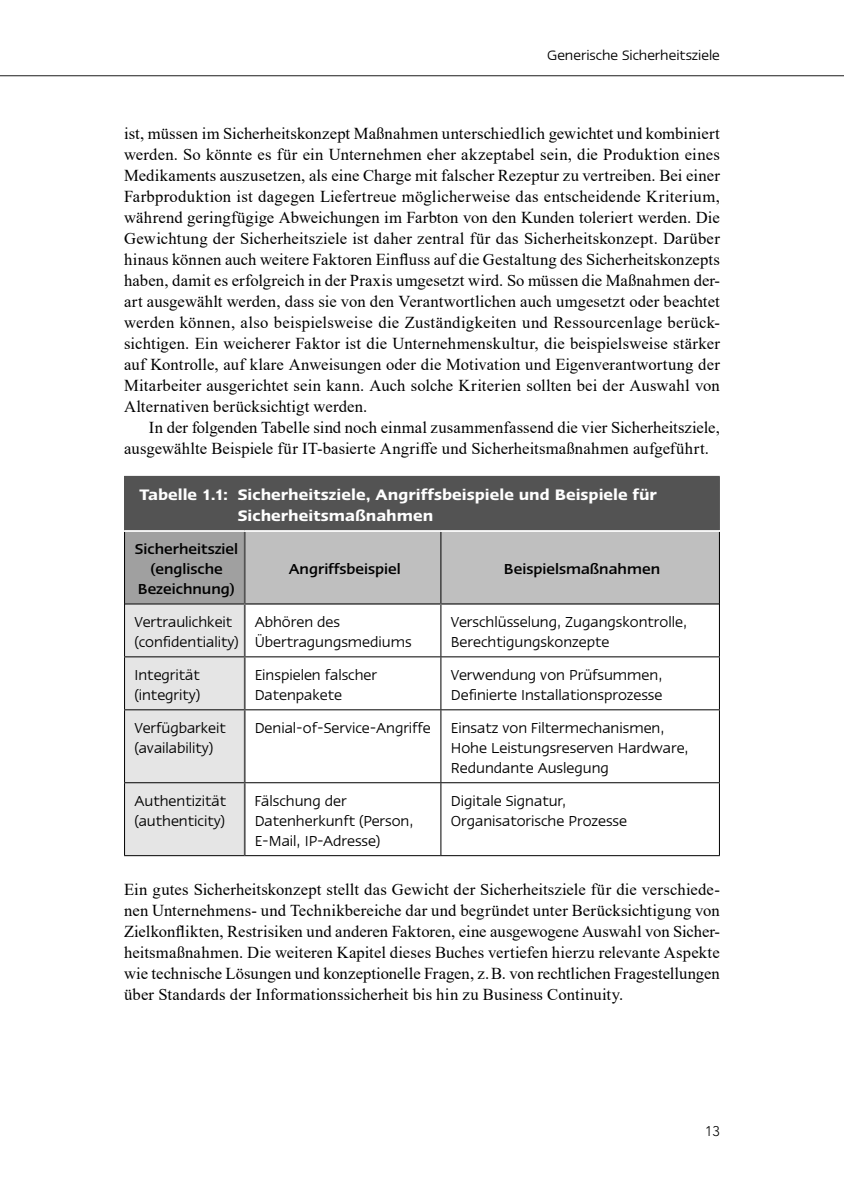
<style>
.page{position:relative;width:844px;height:1191px;background:#fff}
.page>*{position:absolute;margin:0;border:0;box-sizing:border-box;transform-origin:0 0}
.t1{font:600 17.5px/21px "Linotype Ergo";letter-spacing:.005em;color:#fff}
.LT_INDESIGN_Folge{font:16.62px/21px "Times New Roman";letter-spacing:.005em;color:#000;text-align:justify}
.Tabelle_LT{font:16.62px/19.9px "Linotype Ergo";color:#000}
.LT_INDESIGN{font:16.62px/21px "Times New Roman";letter-spacing:.005em;color:#000;text-align:justify}
.Tabelle_ZT{font:500 16.62px/19.9px "Linotype Ergo";color:#000;text-align:center}
.t2{font:15.75px "Linotype Ergo";color:#000}
.t3{font:300 14px "Avenir LT Pro";color:#000}
</style>
<div class="page">
<hr style="left:0;top:75px;width:843px;height:1px;background:#535353">
<div style="left:124px;top:476px;width:595px;height:55px;background:#535353"></div>
<div style="left:124px;top:531px;width:121px;height:73px;background:#a0a0a0"></div>
<div style="left:245px;top:531px;width:196px;height:73px;background:#bfbfbf"></div>
<div style="left:441px;top:531px;width:278px;height:73px;background:#bfbfbf"></div>
<svg style="left:125px;top:605px;width:119px;height:250px;background:#e3e3e3"></svg>
<hr style="left:440px;top:605px;width:1px;height:51px;background:#000">
<hr style="left:718px;top:604px;width:1px;height:52px;background:#000">
<hr style="left:245px;top:656px;width:196px;height:1px;background:#000">
<hr style="left:441px;top:656px;width:278px;height:1px;background:#000">
<hr style="left:440px;top:657px;width:1px;height:52px;background:#000">
<hr style="left:718px;top:657px;width:1px;height:52px;background:#000">
<hr style="left:245px;top:709px;width:196px;height:1px;background:#000">
<hr style="left:441px;top:709px;width:278px;height:1px;background:#000">
<hr style="left:440px;top:710px;width:1px;height:72px;background:#000">
<hr style="left:718px;top:710px;width:1px;height:72px;background:#000">
<hr style="left:245px;top:782px;width:196px;height:1px;background:#000">
<hr style="left:441px;top:782px;width:278px;height:1px;background:#000">
<hr style="left:440px;top:783px;width:1px;height:72px;background:#000">
<hr style="left:718px;top:783px;width:1px;height:72px;background:#000">
<hr style="left:245px;top:855px;width:196px;height:1px;background:#000">
<hr style="left:441px;top:855px;width:278px;height:1px;background:#000">
<hr style="left:124px;top:532px;width:1px;height:72px;background:#000">
<hr style="left:125px;top:603px;width:120px;height:2px;background:#535353">
<hr style="left:244px;top:532px;width:1px;height:71px;background:#535353">
<hr style="left:245px;top:603px;width:196px;height:2px;background:#535353">
<hr style="left:441px;top:603px;width:277px;height:2px;background:#535353">
<hr style="left:440px;top:532px;width:1px;height:71px;background:#000">
<hr style="left:718px;top:532px;width:1px;height:72px;background:#000">
<hr style="left:124px;top:604px;width:1px;height:52px;background:#000">
<hr style="left:124px;top:656px;width:121px;height:1px;background:#000">
<hr style="left:124px;top:657px;width:1px;height:52px;background:#000">
<hr style="left:124px;top:709px;width:121px;height:1px;background:#000">
<hr style="left:124px;top:710px;width:1px;height:72px;background:#000">
<hr style="left:124px;top:782px;width:121px;height:1px;background:#000">
<hr style="left:124px;top:783px;width:1px;height:72px;background:#000">
<hr style="left:124px;top:855px;width:121px;height:1px;background:#000">
<hr style="left:244px;top:605px;width:1px;height:51px;background:#535353">
<hr style="left:244px;top:657px;width:1px;height:52px;background:#535353">
<hr style="left:244px;top:710px;width:1px;height:72px;background:#535353">
<hr style="left:244px;top:783px;width:1px;height:72px;background:#535353">
<hr style="left:124px;top:530px;width:121px;height:2px;background:#fff">
<hr style="left:245px;top:530px;width:196px;height:2px;background:#fff">
<hr style="left:441px;top:530px;width:278px;height:2px;background:#fff">
<p class="t2" style="left:547px;top:46px;width:174px">Generische Sicherheitsziele</p>
<p class="LT_INDESIGN_Folge" style="left:124px;top:122px;width:597px">ist, müssen im Sicherheitskonzept Maßnahmen unterschiedlich gewichtet und kombiniert werden. So könnte es für ein Unternehmen eher akzeptabel sein, die Produktion eines Medikaments auszusetzen, als eine Charge mit falscher Rezeptur zu vertreiben. Bei einer Farbproduktion ist dagegen Liefertreue möglicherweise das entscheidende Kriterium, während geringfügige Abweichungen im Farbton von den Kunden toleriert werden. Die Gewichtung der Sicherheitsziele ist daher zentral für das Sicherheitskonzept. Darüber hinaus können auch weitere Faktoren Einfluss auf die Gestaltung des Sicherheitskonzepts haben, damit es erfolgreich in der Praxis umgesetzt wird. So müssen die Maßnahmen der&shy;art ausgewählt werden, dass sie von den Verantwortlichen auch umgesetzt oder beachtet werden können, also beispielsweise die Zuständigkeiten und Ressourcenlage berück&shy;sichtigen. Ein weicherer Faktor ist die Unternehmenskultur, die beispielsweise stärker auf Kontrolle, auf klare Anweisungen oder die Motivation und Eigenverantwortung der Mitarbeiter ausgerichtet sein kann. Auch solche Kriterien sollten bei der Auswahl von Alternativen berücksichtigt werden.</p>
<p class="LT_INDESIGN_Folge" style="left:124px;top:416px;width:597px;text-indent:25px">In der folgenden Tabelle sind noch einmal zusammenfassend die vier Sicherheitsziele, ausgewählte Beispiele für IT-basierte Angriffe und Sicherheitsmaßnahmen aufgeführt.</p>
<p class="t1" style="left:237px;top:484px;width:420px;text-indent:-98px">Tabelle 1.1: Sicherheitsziele, Angriffsbeispiele und Beispiele für<br>Sicherheitsmaßnahmen</p>
<p class="Tabelle_ZT" style="left:135px;top:539px;width:105px">Sicherheitsziel (englische<br>Bezeichnung)</p>
<p class="Tabelle_ZT" style="left:288px;top:559px;width:114px">Angriffsbeispiel</p>
<p class="Tabelle_ZT" style="left:504px;top:559px;width:158px">Beispielsmaßnahmen</p>
<p class="Tabelle_LT" style="left:134px;top:611px;width:106px">Vertraulichkeit (confidentiality)</p>
<p class="Tabelle_LT" style="left:254px;top:611px;width:87px">Abhören des</p>
<p class="Tabelle_LT" style="left:254px;top:631px;width:158px">Übertragungsmediums</p>
<p class="Tabelle_LT" style="left:450px;top:611px;width:238px">Verschlüsselung, Zugangskontrolle,<br>Berechtigungskonzepte</p>
<p class="Tabelle_LT" style="left:134px;top:664px;width:67px">Integrität (integrity)</p>
<p class="Tabelle_LT" style="left:254px;top:664px;width:124px">Einspielen falscher<br>Datenpakete</p>
<p class="Tabelle_LT" style="left:450px;top:664px;width:213px">Verwendung von Prüfsummen,<br>Definierte Installationsprozesse</p>
<p class="Tabelle_LT" style="left:134px;top:717px;width:93px">Verfügbarkeit (availability)</p>
<p class="Tabelle_LT" style="left:254px;top:717px;width:178px">Denial-of-Service-Angriffe</p>
<p class="Tabelle_LT" style="left:450px;top:717px;width:239px">Einsatz von Filtermechanismen,<br>Hohe Leistungsreserven Hardware,<br>Redundante Auslegung</p>
<p class="Tabelle_LT" style="left:134px;top:790px;width:93px">Authentizität (authenticity)</p>
<p class="Tabelle_LT" style="left:254px;top:790px;width:160px">Fälschung der<br>Datenherkunft (Person,<br>E-Mail, IP-Adresse)</p>
<p class="Tabelle_LT" style="left:450px;top:790px;width:178px">Digitale Signatur,<br>Organisatorische Prozesse</p>
<p class="LT_INDESIGN" style="left:124px;top:878px;width:597px">Ein gutes Sicherheitskonzept stellt das Gewicht der Sicherheitsziele für die verschiede&shy;nen Unternehmens- und Technikbereiche dar und begründet unter Berücksichtigung von Zielkonflikten, Restrisiken und anderen Faktoren, eine ausgewogene Auswahl von Sicher&shy;heitsmaßnahmen. Die weiteren Kapitel dieses Buches vertiefen hierzu relevante Aspekte wie technische Lösungen und konzeptionelle Fragen, z.B. von rechtlichen Fragestellungen über Standards der Informationssicherheit bis hin zu Business Continuity.</p>
<p class="t3" style="left:705px;top:1123px;width:16px">13</p>
</div>
